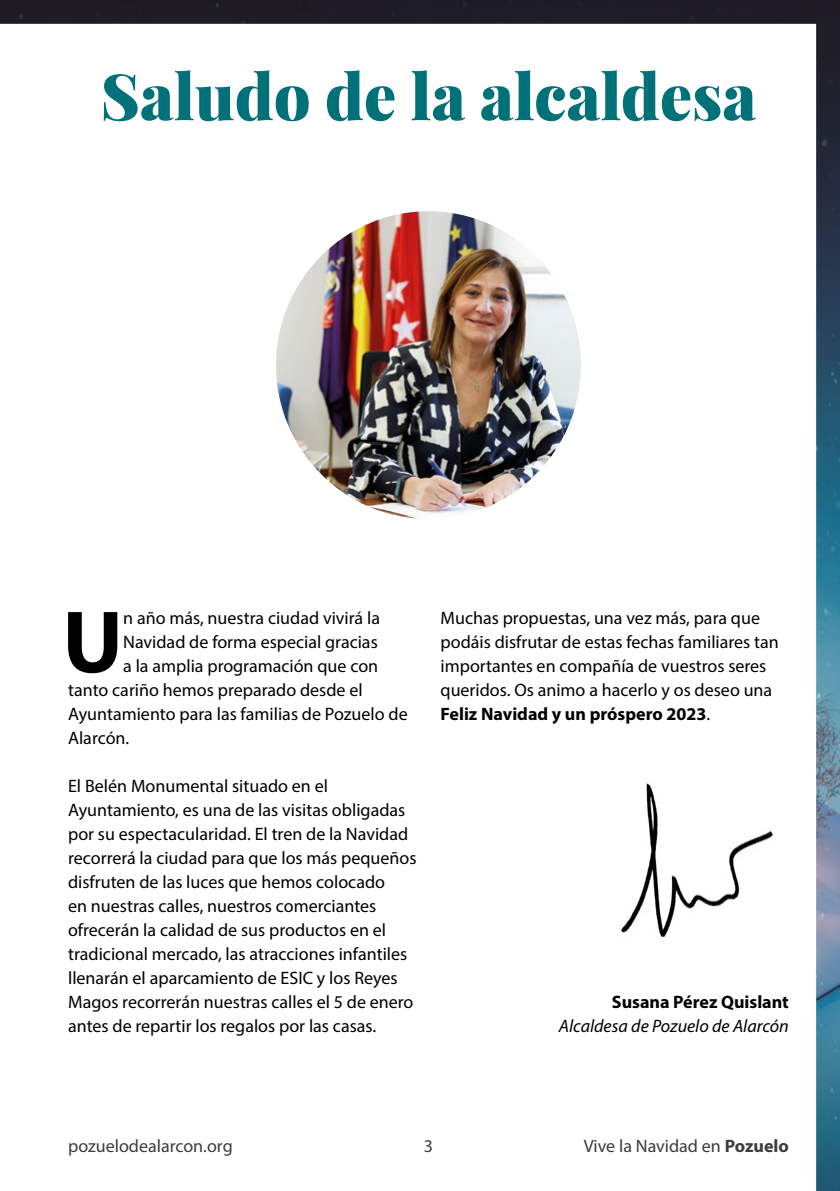
<style>
.page{position:relative;width:840px;height:1191px;background:#fff}
.page>*{position:absolute;margin:0;border:0;box-sizing:border-box;transform-origin:0 0}
.t1{font:700 89.2px "Myriad Pro";color:#000}
.t2{font:900 64px "Playfair Display";color:#007079}
.t3{font:18px/24px "Myriad Pro";color:#000}
.t4{font:18px "Myriad Pro";color:#3c3c3b}
.t5{font:italic 18px "Myriad Pro";color:#000}
.t6{font:700 18px "Myriad Pro";color:#000}
.s1{font-weight:700}
</style>
<div class="page">
<img style="left:1px;top:0;width:838px;height:1191px">
<img style="left:0;top:0;width:1px;height:1191px">
<img style="left:598px;top:763px;width:190px;height:196px">
<img style="left:276px;top:211px;width:304px;height:308px">
<h2 class="t2" style="left:101px;top:55px;width:657px">Saludo de la alcaldesa</h2>
<h1 class="t1" style="left:62px;top:584px;width:62px">U</h1>
<p class="t3" style="left:123px;top:606px;width:258px">n año más, nuestra ciudad vivirá la</p>
<p class="t3" style="left:123px;top:630px;width:256px">Navidad de forma especial gracias</p>
<p class="t3" style="left:123px;top:654px;width:256px">a la amplia programación que con</p>
<p class="t3" style="left:68px;top:678px;width:296px">tanto cariño hemos preparado desde el</p>
<p class="t3" style="left:68px;top:702px;width:341px">Ayuntamiento para las familias de Pozuelo de</p>
<p class="t3" style="left:68px;top:726px;width:63px">Alarcón.</p>
<p class="t3" style="left:68px;top:774px;width:350px">El Belén Monumental situado en el Ayuntamiento, es una de las visitas obligadas por su espectacularidad. El tren de la Navidad recorrerá la ciudad para que los más pequeños disfruten de las luces que hemos colocado<br>en nuestras calles, nuestros comerciantes ofrecerán la calidad de sus productos en el tradicional mercado, las atracciones infantiles llenarán el aparcamiento de ESIC y los Reyes Magos recorrerán nuestras calles el 5 de enero antes de repartir los regalos por las casas.</p>
<p class="t3" style="left:440px;top:606px;width:340px">Muchas propuestas, una vez más, para que podáis disfrutar de estas fechas familiares tan importantes en compañía de vuestros seres queridos. Os animo a hacerlo y os deseo una <span class="s1">Feliz Navidad y un próspero 2023</span>.</p>
<p class="t6" style="left:611px;top:990px;width:178px">Susana Pérez Quislant</p>
<p class="t5" style="left:558px;top:1015px;width:231px">Alcaldesa de Pozuelo de Alarcón</p>
<p class="t4" style="left:68px;top:1135px;width:166px">pozuelodealarcon.org</p>
<p class="t4" style="left:423px;top:1135px;width:11px">3</p>
<p class="t4" style="left:583px;top:1135px;width:206px">Vive la Navidad en <span class="s1">Pozuelo</span></p>
</div>
